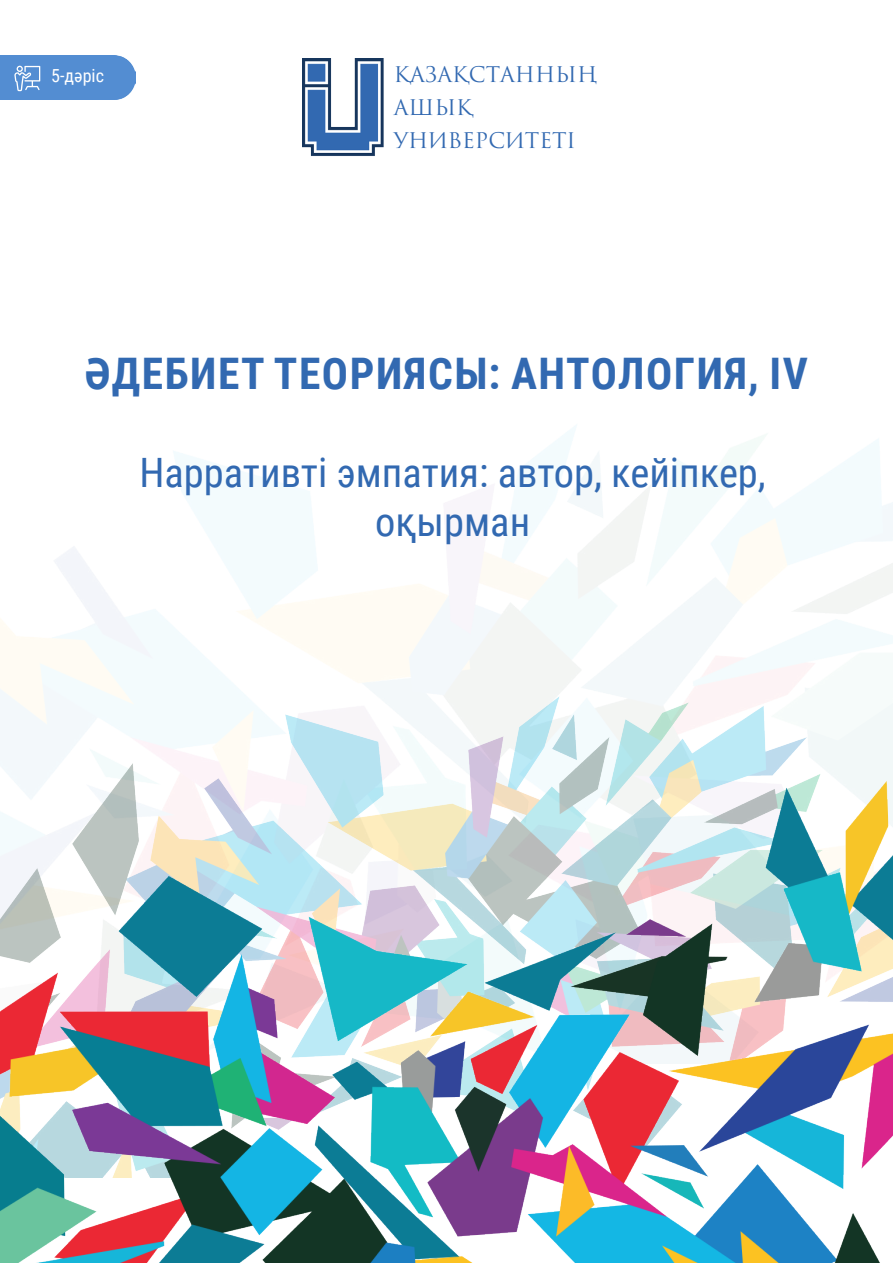
<style>
.page{position:relative;width:893px;height:1263px;background:#fff}
.page>*{position:absolute;margin:0;border:0;box-sizing:border-box;transform-origin:0 0}
.t1{font:700 43.5px "Roboto Condensed";letter-spacing:.035em;color:#3269b1}
.t2{font:40.5px/48.6px "Roboto Condensed";color:#3269b1;text-align:center}
.t3{font:21px "Trajan Pro 3";color:#3269b1}
.t4{font:18px "Roboto Condensed";color:#fff}
</style>
<div class="page">
<img style="left:0;top:425px;width:893px;height:638px">
<img style="left:302px;top:58px;width:82px;height:98px">
<img style="left:0;top:696px;width:892px;height:33px">
<img style="left:0;top:729px;width:892px;height:534px">
<div style="left:0;top:55px;width:136px;height:45px;background:#538dd2"></div>
<svg style="left:14px;top:66px;width:26px;height:25px"></svg>
<p class="t4" style="left:51px;top:63px;width:54px">5-дәріс</p>
<p class="t3" style="left:394px;top:60px;width:205px">ҚАЗАҚСТАННЫҢ</p>
<p class="t3" style="left:394px;top:93px;width:81px">АШЫҚ</p>
<p class="t3" style="left:394px;top:126px;width:184px">УНИВЕРСИТЕТІ</p>
<p class="t1" style="left:85px;top:343px;width:725px">ӘДЕБИЕТ ТЕОРИЯСЫ: АНТОЛОГИЯ, IV</p>
<p class="t2" style="left:139px;top:447px;width:628px">Нарративті эмпатия: автор, кейіпкер, оқырман</p>
</div>
